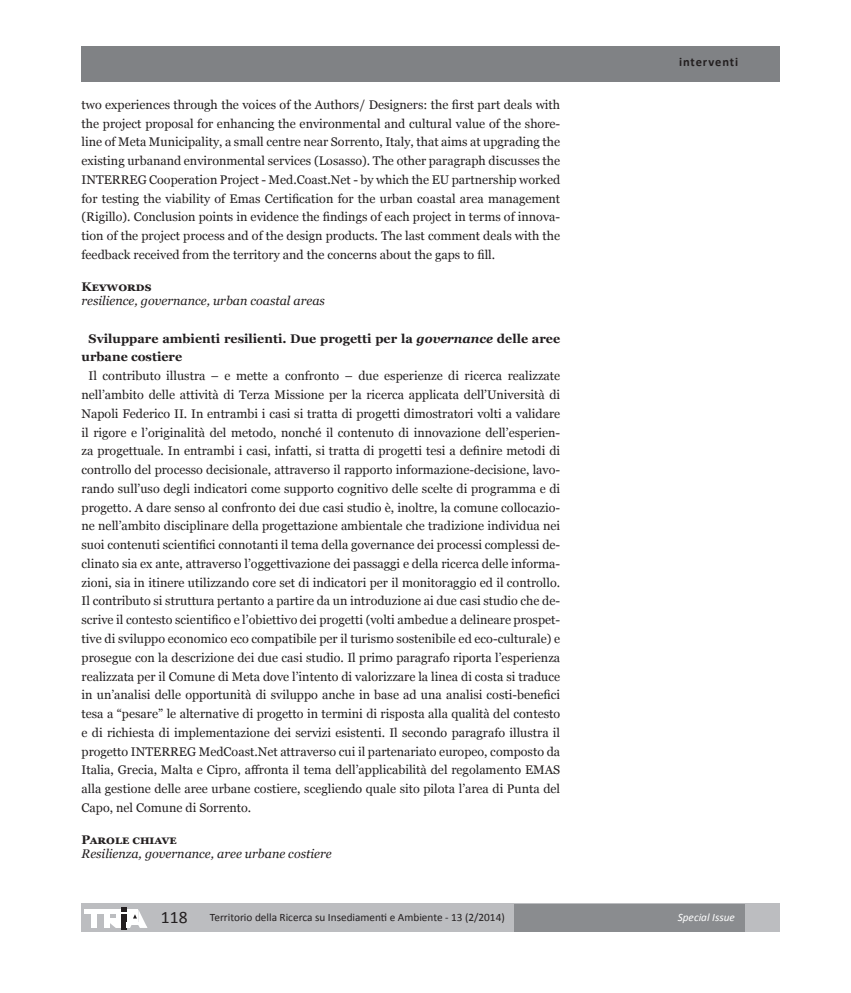
<style>
.page{position:relative;width:851px;height:993px;background:#fff}
.page>*{position:absolute;margin:0;border:0;box-sizing:border-box;transform-origin:0 0}
.t1{font:17.5px "Calibri";color:#231f20}
.t2{font:12.5px/18.8px "Georgia";color:#231f20;text-align:justify}
.t3{font:700 12.5px/18.8px "Georgia";color:#231f20}
.t4{font:italic 12.5px "Georgia";color:#231f20}
.t5{font:700 12.5px "Calibri";letter-spacing:.075em;color:#231f20}
.t6{font:11.25px "Calibri";color:#231f20}
.t7{font:italic 11.25px "Calibri";color:#fff}
.s1{font-style:italic}
</style>
<div class="page">
<div style="left:81px;top:46px;width:699px;height:35px;background:#808285"></div>
<div style="left:81px;top:903px;width:699px;height:28px;background:#bcbdc0"></div>
<div style="left:514px;top:903px;width:231px;height:28px;background:#8a8c8f"></div>
<hr style="left:84px;top:909px;width:38px;height:4px;background:#fff">
<div style="left:91px;top:913px;width:6px;height:14px;background:#fff"></div>
<div style="left:104px;top:913px;width:5px;height:14px;background:#fff"></div>
<div style="left:122px;top:913px;width:5px;height:16px;background:#231f20"></div>
<svg style="left:109px;top:907px;width:38px;height:20px"></svg>
<p class="t2" style="left:81px;top:95px;width:480px">two experiences through the voices of the Authors/ Designers: the first part deals with the project proposal for enhancing the environmental and cultural value of the shore&shy;line of Meta Municipality, a small centre near Sorrento, Italy, that aims at upgrading the existing urbanand environmental services (Losasso). The other paragraph discusses the INTERREG Cooperation Project - Med.Coast.Net - by which the EU partnership worked for testing the viability of Emas Certification for the urban coastal area management (Rigillo). Conclusion points in evidence the findings of each project in terms of innova&shy;tion of the project process and of the design products. The last comment deals with the feedback received from the territory and the concerns about the gaps to fill.</p>
<p class="t3" style="left:81px;top:278px;width:71px">Keywords</p>
<p class="t4" style="left:81px;top:293px;width:245px">resilience, governance, urban coastal areas</p>
<p class="t3" style="left:81px;top:329px;width:480px;text-indent:7px">Sviluppare ambienti resilienti. Due progetti per la <span class="s1">governance</span> delle aree urbane costiere</p>
<p class="t2" style="left:81px;top:366px;width:480px;text-indent:7px">Il contributo illustra – e mette a confronto – due esperienze di ricerca realizzate nell’ambito delle attività di Terza Missione per la ricerca applicata dell’Università di Napoli Federico II. In entrambi i casi si tratta di progetti dimostratori volti a validare il rigore e l’originalità del metodo, nonché il contenuto di innovazione dell’esperien&shy;za progettuale. In entrambi i casi, infatti, si tratta di progetti tesi a definire metodi di controllo del processo decisionale, attraverso il rapporto informazione-decisione, lavo&shy;rando sull’uso degli indicatori come supporto cognitivo delle scelte di programma e di progetto. A dare senso al confronto dei due casi studio è, inoltre, la comune collocazio&shy;ne nell’ambito disciplinare della progettazione ambientale che tradizione individua nei suoi contenuti scientifici connotanti il tema della governance dei processi complessi de&shy;clinato sia ex ante, attraverso l’oggettivazione dei passaggi e della ricerca delle informa&shy;zioni, sia in itinere utilizzando core set di indicatori per il monitoraggio ed il controllo.<br>Il contributo si struttura pertanto a partire da un introduzione ai due casi studio che de&shy;scrive il contesto scientifico e l’obiettivo dei progetti (volti ambedue a delineare prospet&shy;tive di sviluppo economico eco compatibile per il turismo sostenibile ed eco-culturale) e prosegue con la descrizione dei due casi studio. Il primo paragrafo riporta l’esperienza realizzata per il Comune di Meta dove l’intento di valorizzare la linea di costa si traduce in un’analisi delle opportunità di sviluppo anche in base ad una analisi costi-benefici tesa a “pesare” le alternative di progetto in termini di risposta alla qualità del contesto e di richiesta di implementazione dei servizi esistenti. Il secondo paragrafo illustra il progetto INTERREG MedCoast.Net attraverso cui il partenariato europeo, composto da Italia, Grecia, Malta e Cipro, affronta il tema dell’applicabilità del regolamento EMAS alla gestione delle aree urbane costiere, scegliendo quale sito pilota l’area di Punta del Capo, nel Comune di Sorrento.</p>
<p class="t3" style="left:81px;top:830px;width:97px">Parole chiave</p>
<p class="t4" style="left:81px;top:845px;width:252px">Resilienza, governance, aree urbane costiere</p>
<p class="t5" style="left:679px;top:53px;width:61px">interventi</p>
<h1 class="t1" style="left:161px;top:904px;width:28px">118</h1>
<p class="t6" style="left:210px;top:909px;width:296px">Territorio della Ricerca su Insediamenti e Ambiente - 13 (2/2014)</p>
<p class="t7" style="left:677px;top:909px;width:59px">Special Issue</p>
</div>
